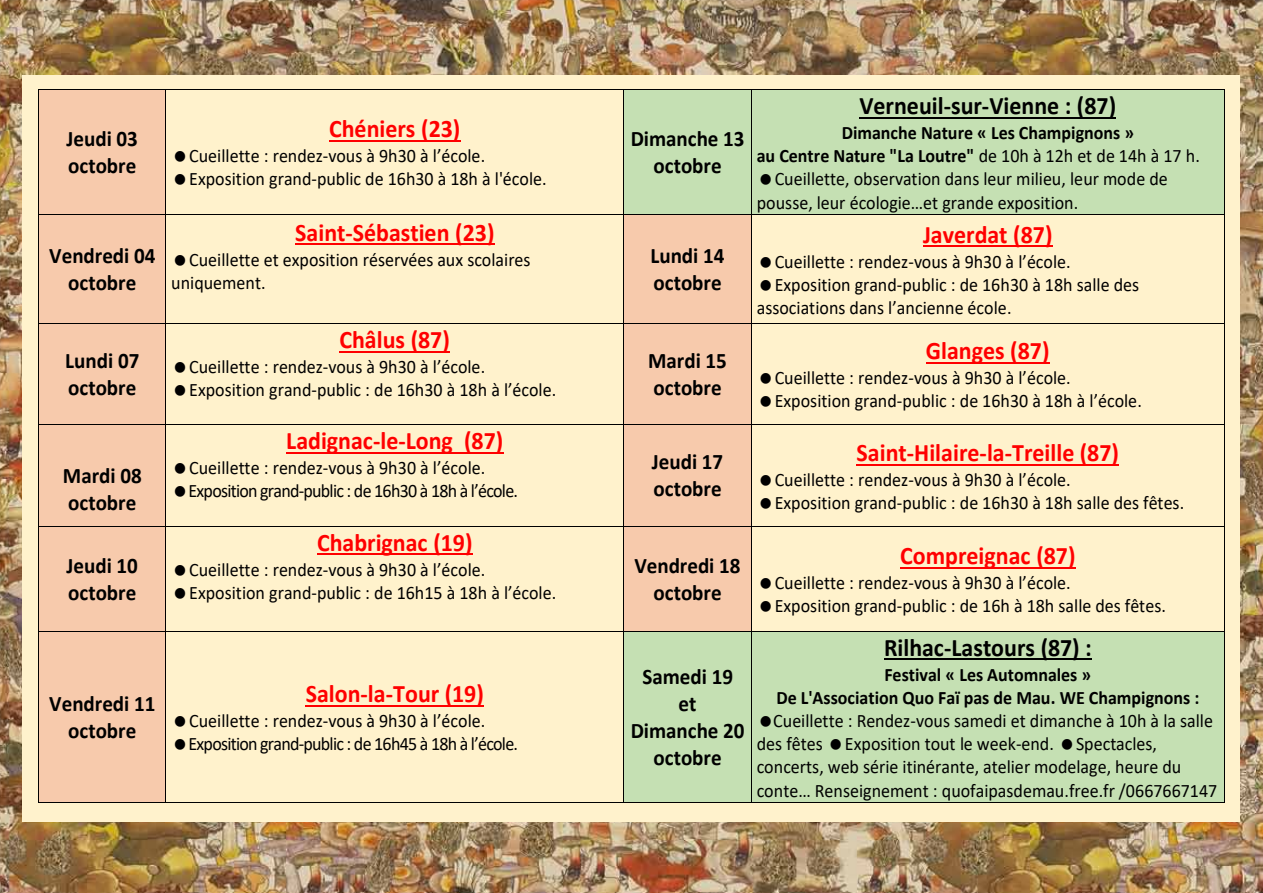
<style>
.page{position:relative;width:1263px;height:893px;background:#fff}
.page>*{position:absolute;margin:0;border:0;box-sizing:border-box;transform-origin:0 0}
.t1{font:700 25.2px "Calibri";color:#f00;scale:.95 1}
.t2{font:700 25.2px "Calibri";color:#000;scale:.95 1}
.t3{font:700 22.2px/27px "Calibri";color:#000;scale:.95 1}
.t4{font:19.05px/23.2px "Calibri";color:#000;scale:.95 1}
.t5{font:19.05px/23.2px "Calibri";letter-spacing:-.035em;color:#000;scale:.95 1}
.t6{font:700 19.05px/23.2px "Calibri";color:#000;text-align:center;scale:.95 1}
.s1{font-weight:400}
</style>
<div class="page">
<img style="left:0;top:0;width:1263px;height:893px">
<div style="left:22px;top:75px;width:1218px;height:747px;background:#fff2cc"></div>
<div style="left:39px;top:90px;width:127px;height:124px;background:#f7caac"></div>
<hr style="left:329px;top:140px;width:131px;height:2px;background:#f00">
<div style="left:624px;top:90px;width:127px;height:124px;background:#c5e0b3"></div>
<div style="left:752px;top:90px;width:472px;height:124px;background:#c5e0b3"></div>
<hr style="left:859px;top:117px;width:257px;height:2px;background:#000">
<hr style="left:39px;top:89px;width:126px;height:1px;background:#000">
<hr style="left:166px;top:89px;width:457px;height:1px;background:#000">
<hr style="left:624px;top:89px;width:127px;height:1px;background:#000">
<hr style="left:752px;top:89px;width:472px;height:1px;background:#000">
<hr style="left:38px;top:90px;width:1px;height:124px;background:#000">
<hr style="left:165px;top:90px;width:1px;height:124px;background:#000">
<hr style="left:623px;top:90px;width:1px;height:124px;background:#000">
<hr style="left:751px;top:90px;width:1px;height:124px;background:#000">
<hr style="left:1224px;top:90px;width:1px;height:124px;background:#000">
<div style="left:39px;top:215px;width:127px;height:108px;background:#f7caac"></div>
<hr style="left:295px;top:244px;width:200px;height:1px;background:#f00">
<div style="left:624px;top:215px;width:127px;height:108px;background:#f7caac"></div>
<hr style="left:923px;top:245px;width:130px;height:2px;background:#f00">
<hr style="left:39px;top:214px;width:126px;height:1px;background:#000">
<hr style="left:166px;top:214px;width:457px;height:1px;background:#000">
<hr style="left:624px;top:214px;width:127px;height:1px;background:#000">
<hr style="left:752px;top:214px;width:472px;height:1px;background:#000">
<hr style="left:38px;top:215px;width:1px;height:108px;background:#000">
<hr style="left:165px;top:215px;width:1px;height:108px;background:#000">
<hr style="left:623px;top:215px;width:1px;height:108px;background:#000">
<hr style="left:751px;top:215px;width:1px;height:108px;background:#000">
<hr style="left:1224px;top:215px;width:1px;height:108px;background:#000">
<div style="left:39px;top:324px;width:127px;height:100px;background:#f7caac"></div>
<hr style="left:339px;top:351px;width:111px;height:1px;background:#f00">
<div style="left:624px;top:324px;width:127px;height:100px;background:#f7caac"></div>
<hr style="left:926px;top:362px;width:124px;height:2px;background:#f00">
<hr style="left:39px;top:323px;width:126px;height:1px;background:#000">
<hr style="left:166px;top:323px;width:457px;height:1px;background:#000">
<hr style="left:624px;top:323px;width:127px;height:1px;background:#000">
<hr style="left:752px;top:323px;width:472px;height:1px;background:#000">
<hr style="left:38px;top:324px;width:1px;height:100px;background:#000">
<hr style="left:165px;top:324px;width:1px;height:100px;background:#000">
<hr style="left:623px;top:324px;width:1px;height:100px;background:#000">
<hr style="left:751px;top:324px;width:1px;height:100px;background:#000">
<hr style="left:1224px;top:324px;width:1px;height:100px;background:#000">
<div style="left:39px;top:425px;width:127px;height:101px;background:#f7caac"></div>
<hr style="left:286px;top:452px;width:217px;height:2px;background:#f00">
<div style="left:624px;top:425px;width:127px;height:101px;background:#f7caac"></div>
<hr style="left:857px;top:464px;width:262px;height:1px;background:#f00">
<hr style="left:39px;top:424px;width:126px;height:1px;background:#000">
<hr style="left:166px;top:424px;width:457px;height:1px;background:#000">
<hr style="left:624px;top:424px;width:127px;height:1px;background:#000">
<hr style="left:752px;top:424px;width:472px;height:1px;background:#000">
<hr style="left:38px;top:425px;width:1px;height:101px;background:#000">
<hr style="left:165px;top:425px;width:1px;height:101px;background:#000">
<hr style="left:623px;top:425px;width:1px;height:101px;background:#000">
<hr style="left:751px;top:425px;width:1px;height:101px;background:#000">
<hr style="left:1224px;top:425px;width:1px;height:101px;background:#000">
<div style="left:39px;top:526px;width:127px;height:105px;background:#f7caac"></div>
<hr style="left:317px;top:553px;width:156px;height:2px;background:#f00">
<div style="left:624px;top:526px;width:127px;height:105px;background:#f7caac"></div>
<hr style="left:900px;top:567px;width:175px;height:2px;background:#f00">
<hr style="left:39px;top:526px;width:126px;height:1px;background:#000">
<hr style="left:166px;top:526px;width:457px;height:1px;background:#000">
<hr style="left:624px;top:526px;width:127px;height:1px;background:#000">
<hr style="left:752px;top:526px;width:472px;height:1px;background:#000">
<hr style="left:38px;top:526px;width:1px;height:105px;background:#000">
<hr style="left:165px;top:526px;width:1px;height:105px;background:#000">
<hr style="left:623px;top:526px;width:1px;height:105px;background:#000">
<hr style="left:751px;top:526px;width:1px;height:105px;background:#000">
<hr style="left:1224px;top:526px;width:1px;height:105px;background:#000">
<div style="left:39px;top:632px;width:127px;height:170px;background:#f7caac"></div>
<hr style="left:306px;top:705px;width:178px;height:2px;background:#f00">
<div style="left:624px;top:632px;width:127px;height:170px;background:#c5e0b3"></div>
<div style="left:752px;top:632px;width:472px;height:170px;background:#c5e0b3"></div>
<hr style="left:884px;top:659px;width:208px;height:1px;background:#000">
<hr style="left:39px;top:631px;width:126px;height:1px;background:#000">
<hr style="left:166px;top:631px;width:457px;height:1px;background:#000">
<hr style="left:624px;top:631px;width:127px;height:1px;background:#000">
<hr style="left:752px;top:631px;width:472px;height:1px;background:#000">
<hr style="left:38px;top:632px;width:1px;height:170px;background:#000">
<hr style="left:39px;top:802px;width:126px;height:1px;background:#000">
<hr style="left:165px;top:632px;width:1px;height:170px;background:#000">
<hr style="left:166px;top:802px;width:457px;height:1px;background:#000">
<hr style="left:623px;top:632px;width:1px;height:170px;background:#000">
<hr style="left:624px;top:802px;width:127px;height:1px;background:#000">
<hr style="left:751px;top:632px;width:1px;height:170px;background:#000">
<hr style="left:752px;top:802px;width:472px;height:1px;background:#000">
<hr style="left:1224px;top:632px;width:1px;height:170px;background:#000">
<p class="t3" style="left:67px;top:125px;width:77px">Jeudi 03 octobre</p>
<p class="t3" style="left:49px;top:242px;width:113px;text-align:center">Vendredi 04 octobre</p>
<p class="t3" style="left:65px;top:347px;width:79px">Lundi 07 octobre</p>
<p class="t3" style="left:63px;top:462px;width:84px">Mardi 08 octobre</p>
<p class="t3" style="left:67px;top:551px;width:77px">Jeudi 10 octobre</p>
<p class="t3" style="left:49px;top:690px;width:113px;text-align:center">Vendredi 11 octobre</p>
<h1 class="t1" style="left:329px;top:111px;width:140px">Chéniers (23)</h1>
<p class="t4" style="left:189px;top:144px;width:378px">Cueillette : rendez-vous à 9h30 à l’école.<br>Exposition grand-public de 16h30 à 18h à l'école.</p>
<p class="t3" style="left:631px;top:125px;width:121px;text-align:center">Dimanche 13 octobre</p>
<h1 class="t1" style="left:295px;top:215px;width:211px">Saint-Sébastien (23)</h1>
<p class="t4" style="left:171px;top:247px;width:380px;text-indent:18px">Cueillette et exposition réservées aux scolaires uniquement.</p>
<p class="t3" style="left:650px;top:242px;width:79px">Lundi 14 octobre</p>
<h1 class="t1" style="left:339px;top:322px;width:118px">Châlus (87)</h1>
<p class="t4" style="left:189px;top:354px;width:388px">Cueillette : rendez-vous à 9h30 à l’école.<br>Exposition grand-public : de 16h30 à 18h à l’école.</p>
<p class="t3" style="left:648px;top:347px;width:84px">Mardi 15 octobre</p>
<h1 class="t1" style="left:286px;top:423px;width:230px">Ladignac-le-Long (87)</h1>
<p class="t5" style="left:188px;top:456px;width:349px">Cueillette : rendez-vous à 9h30 à l’école.<br>Exposition grand-public : de 16h30 à 18h à l’école.</p>
<p class="t3" style="left:652px;top:448px;width:77px">Jeudi 17 octobre</p>
<h1 class="t1" style="left:317px;top:524px;width:165px">Chabrignac (19)</h1>
<p class="t4" style="left:189px;top:557px;width:388px">Cueillette : rendez-vous à 9h30 à l’école.<br>Exposition grand-public : de 16h15 à 18h à l’école.</p>
<p class="t3" style="left:634px;top:551px;width:113px;text-align:center">Vendredi 18 octobre</p>
<h1 class="t1" style="left:306px;top:676px;width:189px">Salon-la-Tour (19)</h1>
<p class="t5" style="left:188px;top:709px;width:349px">Cueillette : rendez-vous à 9h30 à l’école.<br>Exposition grand-public : de 16h45 à 18h à l’école.</p>
<p class="t3" style="left:631px;top:662px;width:121px;text-align:center">Samedi 19 et<br>Dimanche 20 octobre</p>
<h1 class="t2" style="left:859px;top:88px;width:272px">Verneuil-sur-Vienne : (87)</h1>
<p class="t6" style="left:842px;top:121px;width:309px">Dimanche Nature « Les Champignons »</p>
<p class="t6" style="left:757px;top:144px;width:468px">au Centre Nature "La Loutre" <span class="s1">de 10h à 12h et de 14h à 17 h.</span></p>
<p class="t4" style="left:775px;top:167px;width:415px">Cueillette, observation dans leur milieu, leur mode de</p>
<p class="t4" style="left:757px;top:190px;width:340px">pousse, leur écologie…et grande exposition.</p>
<h1 class="t1" style="left:923px;top:216px;width:138px">Javerdat (87)</h1>
<p class="t4" style="left:775px;top:249px;width:313px">Cueillette : rendez-vous à 9h30 à l’école.</p>
<p class="t4" style="left:775px;top:272px;width:385px">Exposition grand-public : de 16h30 à 18h salle des</p>
<p class="t4" style="left:757px;top:296px;width:270px">associations dans l’ancienne école.</p>
<h1 class="t1" style="left:926px;top:333px;width:132px">Glanges (87)</h1>
<p class="t4" style="left:775px;top:366px;width:388px">Cueillette : rendez-vous à 9h30 à l’école.<br>Exposition grand-public : de 16h30 à 18h à l’école.</p>
<h1 class="t1" style="left:857px;top:435px;width:278px">Saint-Hilaire-la-Treille (87)</h1>
<p class="t4" style="left:775px;top:467px;width:433px">Cueillette : rendez-vous à 9h30 à l’école.<br>Exposition grand-public : de 16h30 à 18h salle des fêtes.</p>
<h1 class="t1" style="left:900px;top:538px;width:186px">Compreignac (87)</h1>
<p class="t4" style="left:775px;top:571px;width:413px">Cueillette : rendez-vous à 9h30 à l’école.<br>Exposition grand-public : de 16h à 18h salle des fêtes.</p>
<h1 class="t2" style="left:884px;top:629px;width:220px">Rilhac-Lastours (87) :</h1>
<p class="t6" style="left:776px;top:662px;width:447px">Festival « Les Automnales »<br>De L'Association Quo Faï pas de Mau. WE Champignons :</p>
<p class="t4" style="left:757px;top:709px;width:486px;text-indent:17px">Cueillette : Rendez-vous samedi et dimanche à 10h à la salle des fêtes Exposition tout le week-end. Spectacles, concerts, web série itinérante, atelier modelage, heure du conte… Renseignement : quofaipasdemau.free.fr /0667667147</p>
</div>
